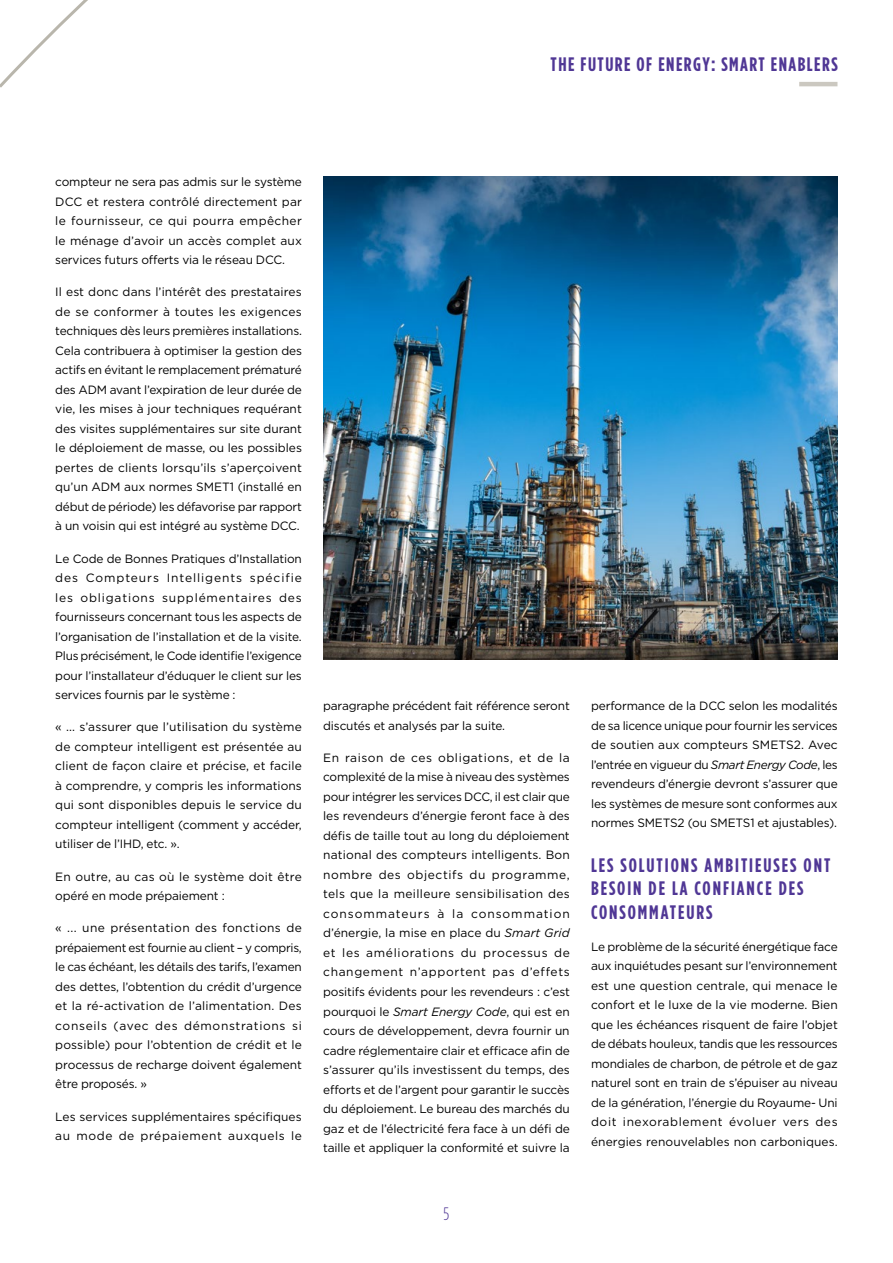
<style>
.page{position:relative;width:893px;height:1263px;background:#fff}
.page>*{position:absolute;margin:0;border:0;box-sizing:border-box;transform-origin:0 0}
.t1{font:700 19.5px/23.4px "Gotham Condensed";letter-spacing:.1em;color:#503795}
.t2{font:700 19.5px "Gotham Condensed";letter-spacing:.075em;color:#503795}
.t3{font:300 18px "Gotham Condensed";color:#503795}
.t4{font:12px/19.5px "Gotham";letter-spacing:-.01em;color:#000;text-align:justify}
.s1{font-style:italic}
</style>
<div class="page">
<svg style="left:0;top:0;width:88px;height:88px"></svg>
<hr style="left:799px;top:82px;width:38px;height:4px;background:#cbc8c0">
<img style="left:323px;top:176px;width:515px;height:483px">
<h1 class="t2" style="left:551px;top:53px;width:289px">THE FUTURE OF ENERGY: SMART ENABLERS</h1>
<p class="t4" style="left:55px;top:172px;width:248px">compteur ne sera pas admis sur le système DCC et restera contrôlé directement par le fournisseur, ce qui pourra empêcher le ménage d’avoir un accès complet aux services futurs offerts via le réseau DCC.</p>
<p class="t4" style="left:55px;top:282px;width:248px">Il est donc dans l’intérêt des prestataires de se conformer à toutes les exigences techniques dès leurs premières installations.<br>Cela contribuera à optimiser la gestion des actifs en évitant le remplacement prématuré des ADM avant l’expiration de leur durée de vie, les mises à jour techniques requérant des visites supplémentaires sur site durant le déploiement de masse, ou les possibles pertes de clients lorsqu’ils s’aperçoivent qu’un ADM aux normes SMET1 (installé en début de période) les défavorise par rapport à un voisin qui est intégré au système DCC.</p>
<p class="t4" style="left:55px;top:548px;width:248px">Le Code de Bonnes Pratiques d’Installation des Compteurs Intelligents spécifie les obligations supplémentaires des fournisseurs concernant tous les aspects de l’organisation de l’installation et de la visite.<br>Plus précisément, le Code identifie l’exigence pour l’installateur d’éduquer le client sur les services fournis par le système :</p>
<p class="t4" style="left:55px;top:717px;width:248px">« ... s’assurer que l’utilisation du système de compteur intelligent est présentée au client de façon claire et précise, et facile à comprendre, y compris les informations qui sont disponibles depuis le service du compteur intelligent (comment y accéder, utiliser de l’IHD, etc. ».</p>
<p class="t4" style="left:55px;top:866px;width:248px">En outre, au cas où le système doit être opéré en mode prépaiement :</p>
<p class="t4" style="left:55px;top:918px;width:248px">« ... une présentation des fonctions de prépaiement est fournie au client – y compris, le cas échéant, les détails des tarifs, l’examen des dettes, l’obtention du crédit d’urgence et la ré-activation de l’alimentation. Des conseils (avec des démonstrations si possible) pour l’obtention de crédit et le processus de recharge doivent également être proposés. »</p>
<p class="t4" style="left:55px;top:1106px;width:248px">Les services supplémentaires spécifiques au mode de prépaiement auxquels le</p>
<p class="t4" style="left:323px;top:696px;width:248px">paragraphe précédent fait référence seront discutés et analysés par la suite.</p>
<p class="t4" style="left:323px;top:748px;width:248px">En raison de ces obligations, et de la complexité de la mise à niveau des systèmes pour intégrer les services DCC, il est clair que les revendeurs d’énergie feront face à des défis de taille tout au long du déploiement national des compteurs intelligents. Bon nombre des objectifs du programme, tels que la meilleure sensibilisation des consommateurs à la consommation d’énergie, la mise en place du <span class="s1">Smart Grid </span>et les améliorations du processus de changement n’apportent pas d’effets positifs évidents pour les revendeurs : c’est pourquoi le <span class="s1">Smart Energy Code</span>, qui est en cours de développement, devra fournir un cadre réglementaire clair et efficace afin de s’assurer qu’ils investissent du temps, des efforts et de l’argent pour garantir le succès du déploiement. Le bureau des marchés du gaz et de l’électricité fera face à un défi de taille et appliquer la conformité et suivre la</p>
<p class="t4" style="left:591px;top:696px;width:248px">performance de la DCC selon les modalités de sa licence unique pour fournir les services de soutien aux compteurs SMETS2. Avec l’entrée en vigueur du <span class="s1">Smart Energy Code</span>, les revendeurs d’énergie devront s’assurer que les systèmes de mesure sont conformes aux normes SMETS2 (ou SMETS1 et ajustables).</p>
<h1 class="t1" style="left:591px;top:853px;width:241px">LES SOLUTIONS AMBITIEUSES ONT<br>BESOIN DE LA CONFIANCE DES<br>CONSOMMATEURS</h1>
<p class="t4" style="left:591px;top:937px;width:248px">Le problème de la sécurité énergétique face aux inquiétudes pesant sur l’environnement est une question centrale, qui menace le confort et le luxe de la vie moderne. Bien que les échéances risquent de faire l’objet de débats houleux, tandis que les ressources mondiales de charbon, de pétrole et de gaz naturel sont en train de s’épuiser au niveau de la génération, l’énergie du Royaume- Uni doit inexorablement évoluer vers des énergies renouvelables non carboniques.</p>
<h2 class="t3" style="left:444px;top:1205px;width:7px">5</h2>
</div>
